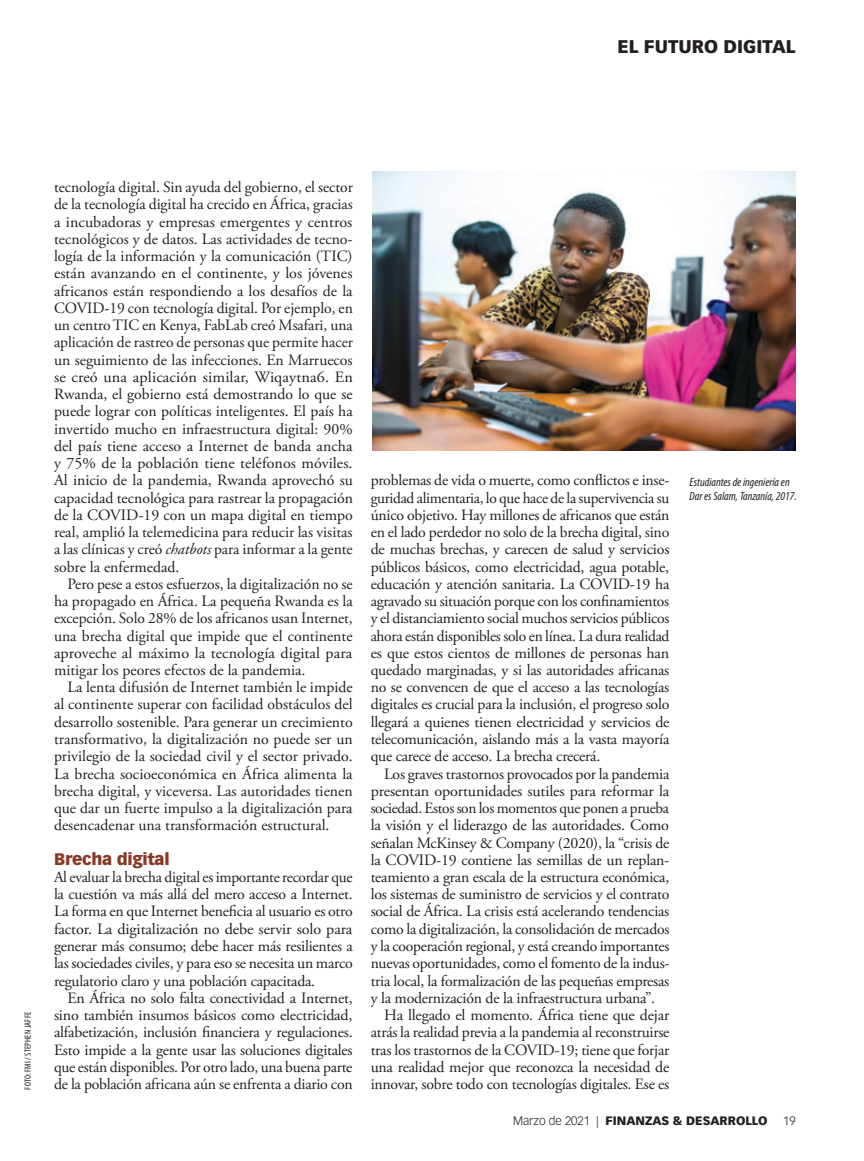
<style>
.page{position:relative;width:864px;height:1161px;background:#fff}
.page>*{position:absolute;margin:0;border:0;box-sizing:border-box;transform-origin:0 0}
.t1{font:900 18px "Vectora LT Std";color:#231f20}
.t2{font:900 16.5px "Vectora LT Std";letter-spacing:-.015em;color:#893723}
.t3{font:15.75px/17.2px "Adobe Garamond Pro";letter-spacing:-.015em;color:#231f20;text-align:justify}
.t4{font:italic condensed 12px/14.4px "Myriad Pro";color:#231f20}
.t5{font:900 12px "Vectora LT Std";color:#231f20}
.t6{font:300 12px "Vectora LT Std";color:#231f20}
.t7{font:condensed 9px "Myriad Pro";letter-spacing:.02em;color:#231f20}
.s1{font-style:italic}
.s2{font-weight:300}
</style>
<div class="page">
<img style="left:372px;top:171px;width:424px;height:280px">
<p class="t1" style="left:618px;top:36px;width:180px">EL FUTURO DIGITAL</p>
<p class="t7" style="left:23px;top:1090px;width:79px;rotate:-90deg">FOTO: FMI / STEPHEN JAFFE</p>
<p class="t3" style="left:54px;top:179px;width:300px">tecnología digital. Sin ayuda del gobierno, el sector de la tecnología digital ha crecido en África, gracias a incubadoras y empresas emergentes y centros tecnológicos y de datos. Las actividades de tecno‑ logía de la información y la comunicación (TIC) están avanzando en el continente, y los jóvenes africanos están respondiendo a los desafíos de la COVID‑19 con tecnología digital. Por ejemplo, en un centro TIC en Kenya, FabLab creó Msafari, una aplicación de rastreo de personas que permite hacer un seguimiento de las infecciones. En Marruecos se creó una aplicación similar, Wiqaytna6. En Rwanda, el gobierno está demostrando lo que se puede lograr con políticas inteligentes. El país ha invertido mucho en infraestructura digital: 90% del país tiene acceso a Internet de banda ancha y 75% de la población tiene teléfonos móviles.<br>Al inicio de la pandemia, Rwanda aprovechó su capacidad tecnológica para rastrear la propagación de la COVID‑19 con un mapa digital en tiempo real, amplió la telemedicina para reducir las visitas a las clínicas y creó <span class="s1">chatbots</span> para informar a la gente sobre la enfermedad.</p>
<p class="t3" style="left:54px;top:576px;width:300px;text-indent:14px">Pero pese a estos esfuerzos, la digitalización no se ha propagado en África. La pequeña Rwanda es la excepción. Solo 28% de los africanos usan Internet, una brecha digital que impide que el continente aproveche al máximo la tecnología digital para mitigar los peores efectos de la pandemia.</p>
<p class="t3" style="left:54px;top:679px;width:300px;text-indent:13px">La lenta difusión de Internet también le impide al continente superar con facilidad obstáculos del desarrollo sostenible. Para generar un crecimiento transformativo, la digitalización no puede ser un privilegio de la sociedad civil y el sector privado.<br>La brecha socioeconómica en África alimenta la brecha digital, y viceversa. Las autoridades tienen que dar un fuerte impulso a la digitalización para desencadenar una transformación estructural.</p>
<p class="t2" style="left:54px;top:849px;width:117px">Brecha digital</p>
<p class="t3" style="left:54px;top:869px;width:300px">Al evaluar la brecha digital es importante recordar que la cuestión va más allá del mero acceso a Internet.<br>La forma en que Internet beneficia al usuario es otro factor. La digitalización no debe servir solo para generar más consumo; debe hacer más resilientes a las sociedades civiles, y para eso se necesita un marco regulatorio claro y una población capacitada.</p>
<p class="t3" style="left:54px;top:990px;width:300px;text-indent:14px">En África no solo falta conectividad a Internet, sino también insumos básicos como electricidad, alfabetización, inclusión financiera y regulaciones.<br>Esto impide a la gente usar las soluciones digitales que están disponibles. Por otro lado, una buena parte de la población africana aún se enfrenta a diario con</p>
<p class="t3" style="left:371px;top:472px;width:300px">problemas de vida o muerte, como conflictos e inse‑ guridad alimentaria, lo que hace de la supervivencia su único objetivo. Hay millones de africanos que están en el lado perdedor no solo de la brecha digital, sino de muchas brechas, y carecen de salud y servicios públicos básicos, como electricidad, agua potable, educación y atención sanitaria. La COVID‑19 ha agravado su situación porque con los confinamientos y el distanciamiento social muchos servicios públicos ahora están disponibles solo en línea. La dura realidad es que estos cientos de millones de personas han quedado marginadas, y si las autoridades africanas no se convencen de que el acceso a las tecnologías digitales es crucial para la inclusión, el progreso solo llegará a quienes tienen electricidad y servicios de telecomunicación, aislando más a la vasta mayoría que carece de acceso. La brecha crecerá.</p>
<p class="t3" style="left:384px;top:765px;width:287px">Los graves trastornos provocados por la pandemia</p>
<p class="t3" style="left:371px;top:783px;width:300px">presentan oportunidades sutiles para reformar la</p>
<p class="t3" style="left:371px;top:800px;width:300px">sociedad. Estos son los momentos que ponen a prueba</p>
<p class="t3" style="left:371px;top:817px;width:300px">la visión y el liderazgo de las autoridades. Como</p>
<p class="t3" style="left:371px;top:834px;width:300px">señalan McKinsey &amp; Company (2020), la “crisis de</p>
<p class="t3" style="left:371px;top:852px;width:300px">la COVID‑19 contiene las semillas de un replan‑</p>
<p class="t3" style="left:371px;top:869px;width:300px">teamiento a gran escala de la estructura económica,</p>
<p class="t3" style="left:371px;top:886px;width:300px">los sistemas de suministro de servicios y el contrato</p>
<p class="t3" style="left:371px;top:903px;width:300px">social de África. La crisis está acelerando tendencias</p>
<p class="t3" style="left:371px;top:921px;width:300px">como la digitalización, la consolidación de mercados</p>
<p class="t3" style="left:371px;top:938px;width:300px">y la cooperación regional, y está creando importantes</p>
<p class="t3" style="left:371px;top:955px;width:300px">nuevas oportunidades, como el fomento de la indus‑</p>
<p class="t3" style="left:371px;top:972px;width:300px">tria local, la formalización de las pequeñas empresas</p>
<p class="t3" style="left:371px;top:990px;width:286px">y la modernización de la infraestructura urbana”.</p>
<p class="t3" style="left:384px;top:1007px;width:287px">Ha llegado el momento. África tiene que dejar</p>
<p class="t3" style="left:371px;top:1024px;width:300px">atrás la realidad previa a la pandemia al reconstruirse</p>
<p class="t3" style="left:371px;top:1041px;width:300px">tras los trastornos de la COVID‑19; tiene que forjar</p>
<p class="t3" style="left:371px;top:1059px;width:300px">una realidad mejor que reconozca la necesidad de</p>
<p class="t3" style="left:371px;top:1076px;width:300px">innovar, sobre todo con tecnologías digitales. Ese es</p>
<p class="t4" style="left:690px;top:475px;width:109px">Estudiantes de ingeniería en<br>Dar es Salam, Tanzanía, 2017.</p>
<p class="t5" style="left:513px;top:1113px;width:256px"><span class="s2">Marzo de 2021 |</span> FINANZAS &amp; DESARROLLO</p>
<p class="t6" style="left:783px;top:1114px;width:14px">19</p>
</div>
